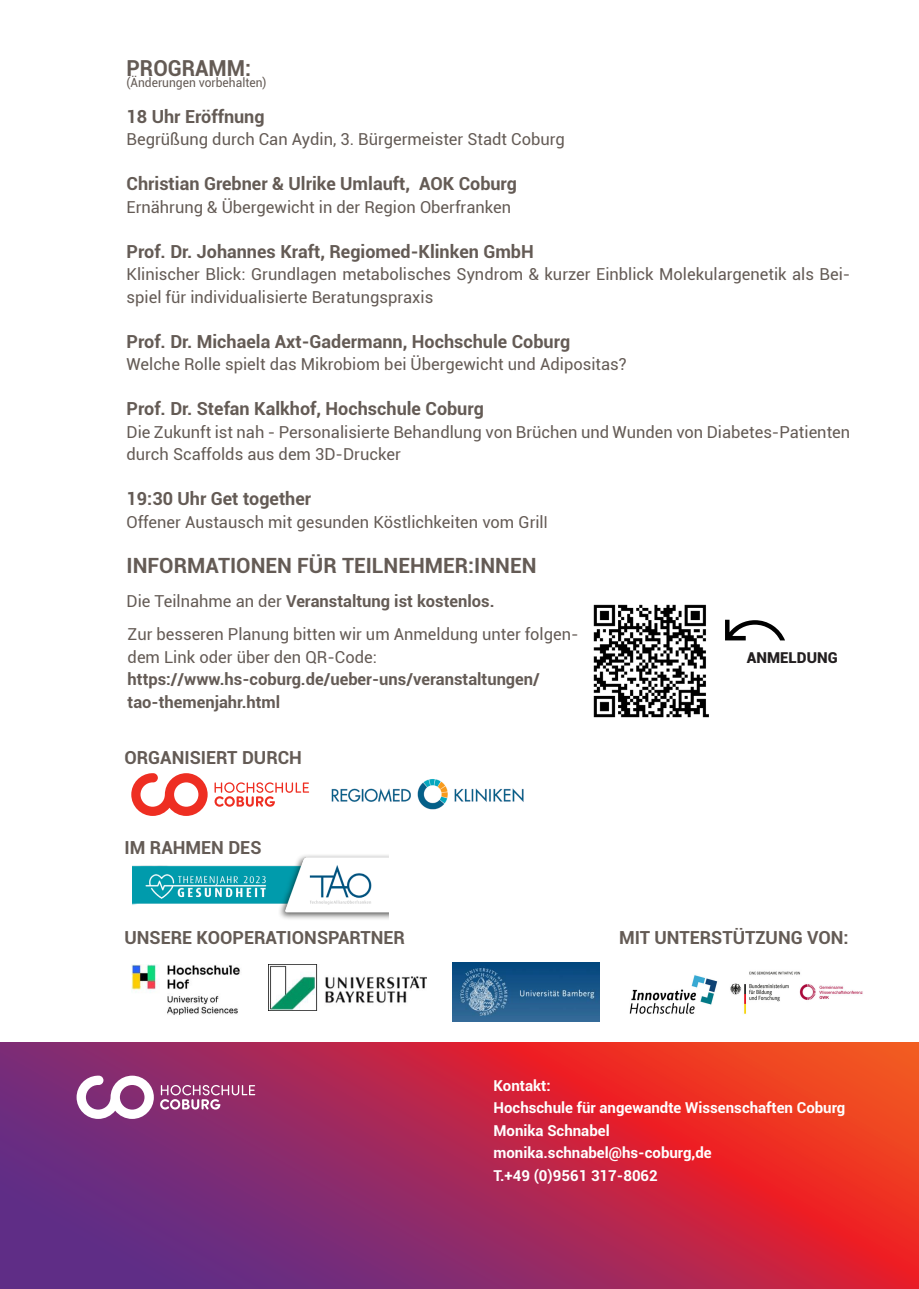
<style>
.page{position:relative;width:919px;height:1289px;background:#fff}
.page>*{position:absolute;margin:0;border:0;box-sizing:border-box;transform-origin:0 0}
.Zwischenüberschrift{font:700 22.05px "Roboto";color:#645b55;scale:.95 1}
.Zwischenüberschrift-2{font:700 21px "Roboto";color:#645b55}
.Zwischenüberschrift-3{font:700 18px "Roboto";color:#645b55}
.Copy_Inhalt_Light_10{font:700 18px "Roboto";color:#645b55}
.Zwischenüberschrift-4{font:16.5px/22.5px "Roboto";color:#645b55}
.Copy_Inhalt_Light_10-2{font:700 16.5px "Roboto";color:#645b55}
.Zwischenüberschrift-5{font:700 16.5px "Roboto";color:#645b55}
.Copy_Inhalt_Light_10-3{font:700 15px "Roboto";color:#fff}
.Copy_Inhalt_Light_10-4{font:900 15px "Roboto";color:#231f20}
.Zwischenüberschrift-6{font:12.6px "Roboto";color:#645b55;scale:.95 1}
.s1{font-size:15.15px}
.s2{font-weight:400}
</style>
<div class="page">
<svg style="left:0;top:1042px;width:918px;height:246px;background:#ad2b52"></svg>
<img style="left:331px;top:779px;width:193px;height:31px">
<img style="left:133px;top:855px;width:255px;height:64px">
<img style="left:131px;top:964px;width:138px;height:51px">
<img style="left:269px;top:964px;width:157px;height:46px">
<img style="left:452px;top:962px;width:148px;height:59px">
<img style="left:629px;top:971px;width:234px;height:43px">
<svg style="left:214px;top:782px;width:95px;height:24px"></svg>
<svg style="left:131px;top:773px;width:77px;height:43px"></svg>
<img style="left:593px;top:604px;width:116px;height:114px">
<svg style="left:725px;top:619px;width:60px;height:21px"></svg>
<svg style="left:160px;top:1084px;width:95px;height:25px;background:#ac608e"></svg>
<svg style="left:77px;top:1075px;width:77px;height:43px"></svg>
<p class="Zwischenüberschrift" style="left:126px;top:53px;width:132px">PROGRAMM:</p>
<p class="Zwischenüberschrift-6" style="left:126px;top:74px;width:149px">(Änderungen vorbehalten)</p>
<p class="Zwischenüberschrift-3" style="left:126px;top:103px;width:139px">18 Uhr Eröffnung</p>
<p class="Zwischenüberschrift-4" style="left:126px;top:127px;width:440px">Begrüßung durch Can Aydin, 3. Bürgermeister Stadt Coburg</p>
<p class="Zwischenüberschrift-3" style="left:126px;top:171px;width:392px">Christian Grebner &amp; Ulrike Umlauft, AOK Coburg</p>
<p class="Zwischenüberschrift-4" style="left:126px;top:195px;width:386px">Ernährung &amp; Übergewicht in der Region Oberfranken</p>
<p class="Zwischenüberschrift-3" style="left:126px;top:238px;width:409px">Prof. Dr. Johannes Kraft, Regiomed-Klinken GmbH</p>
<p class="Zwischenüberschrift-4" style="left:126px;top:262px;width:725px">Klinischer Blick: Grundlagen metabolisches Syndrom &amp; kurzer Einblick Molekulargenetik als Bei&shy;spiel für individualisierte Beratungspraxis</p>
<p class="Zwischenüberschrift-3" style="left:126px;top:328px;width:445px">Prof. Dr. Michaela Axt-Gadermann, Hochschule Coburg</p>
<p class="Zwischenüberschrift-4" style="left:126px;top:352px;width:501px">Welche Rolle spielt das Mikrobiom bei Übergewicht und Adipositas?</p>
<p class="Zwischenüberschrift-3" style="left:126px;top:396px;width:359px">Prof. Dr. Stefan Kalkhof, Hochschule Coburg</p>
<p class="Zwischenüberschrift-4" style="left:126px;top:420px;width:725px">Die Zukunft ist nah - Personalisierte Behandlung von Brüchen und Wunden von Diabetes-Patienten durch Scaffolds aus dem 3D-Drucker</p>
<p class="Zwischenüberschrift-3" style="left:126px;top:486px;width:186px">19:30 Uhr Get together</p>
<p class="Zwischenüberschrift-4" style="left:126px;top:510px;width:422px">Offener Austausch mit gesunden Köstlichkeiten vom Gril<span class="s1">l</span></p>
<p class="Zwischenüberschrift-2" style="left:126px;top:550px;width:411px">INFORMATIONEN FÜR TEILNEHMER:INNEN</p>
<p class="Zwischenüberschrift-5" style="left:126px;top:589px;width:369px"><span class="s2">Die Teilnahme an der</span> Veranstaltung ist kostenlos.</p>
<p class="Zwischenüberschrift-4" style="left:128px;top:622px;width:452px">Zur besseren Planung bitten wir um Anmeldung unter folgen&shy;dem Link oder über den QR-Code:</p>
<p class="Copy_Inhalt_Light_10-2" style="left:128px;top:668px;width:414px">https://www.hs-coburg.de/ueber-uns/veranstaltungen/</p>
<p class="Copy_Inhalt_Light_10-2" style="left:128px;top:690px;width:154px">tao-themenjahr.html</p>
<p class="Zwischenüberschrift-3" style="left:124px;top:745px;width:179px">ORGANISIERT DURCH</p>
<p class="Zwischenüberschrift-3" style="left:124px;top:835px;width:138px">IM RAHMEN DES</p>
<p class="Zwischenüberschrift-3" style="left:124px;top:925px;width:282px">UNSERE KOOPERATIONSPARTNER</p>
<p class="Copy_Inhalt_Light_10-4" style="left:747px;top:647px;width:92px">ANMELDUNG</p>
<p class="Copy_Inhalt_Light_10" style="left:619px;top:925px;width:231px">MIT UNTERSTÜTZUNG VON:</p>
<p class="Copy_Inhalt_Light_10-3" style="left:493px;top:1074px;width:59px">Kontakt:</p>
<p class="Copy_Inhalt_Light_10-3" style="left:493px;top:1097px;width:353px">Hochschule für angewandte Wissenschaften Coburg</p>
<p class="Copy_Inhalt_Light_10-3" style="left:493px;top:1119px;width:118px">Monika Schnabel</p>
<p class="Copy_Inhalt_Light_10-3" style="left:493px;top:1142px;width:220px">monika.schnabel@hs-coburg,de</p>
<p class="Copy_Inhalt_Light_10-3" style="left:493px;top:1164px;width:166px">T.+49 (0)9561 317-8062</p>
</div>
